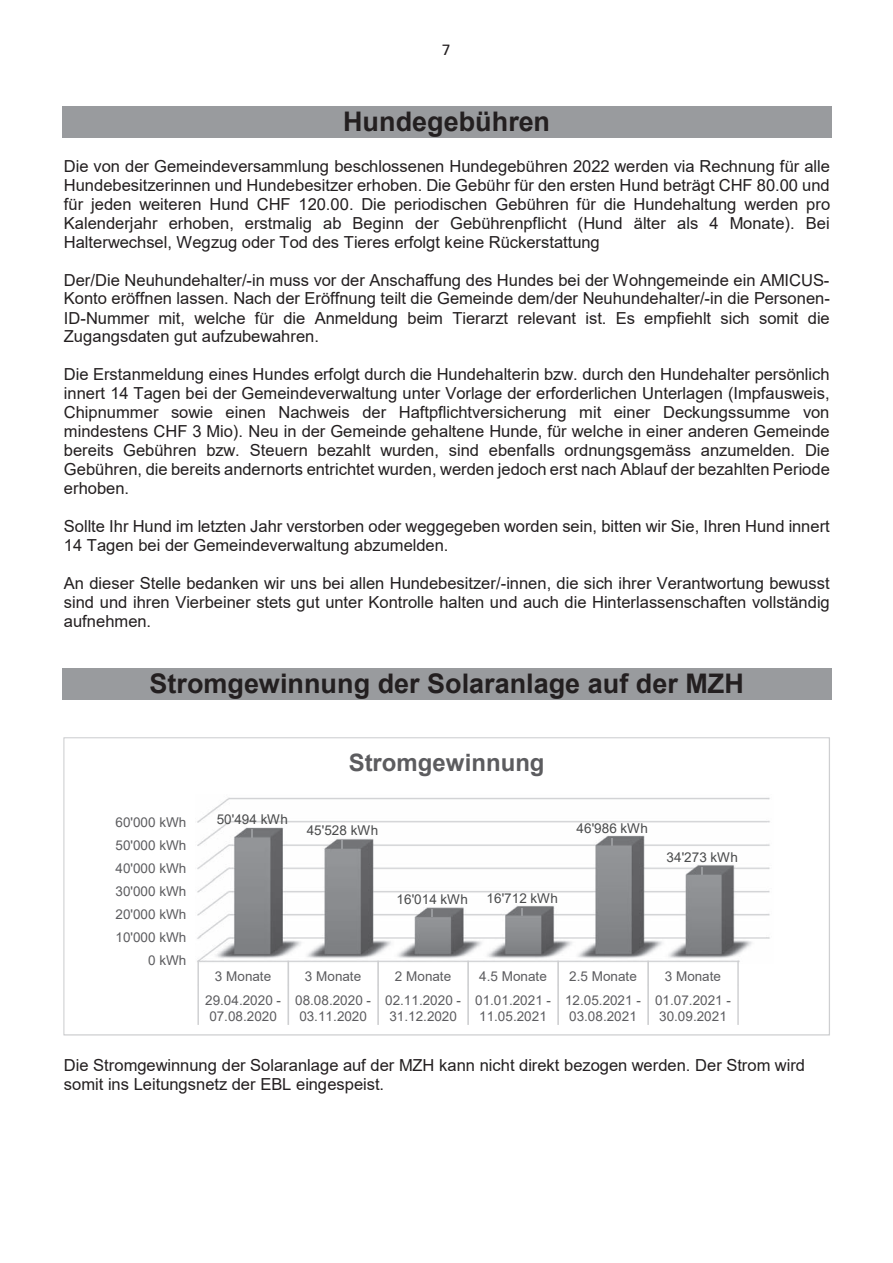
<style>
.page{position:relative;width:893px;height:1263px;background:#fff}
.page>*{position:absolute;margin:0;border:0;box-sizing:border-box;transform-origin:0 0}
.t1{font:700 27px "Arial";color:#231f20}
.t2{font:700 24px "Arial";color:#5c5c5f}
.t3{font:16.5px/18.9px "Arial";color:#231f20;text-align:justify}
.t4{font:15px "Univers";color:#231f20}
.t5{font:13.5px/15.5px "Arial";letter-spacing:.005em;color:#5c5c5f;text-align:center}
.t6{font:13.5px "Arial";letter-spacing:.005em;color:#494a4b}
</style>
<div class="page">
<div style="left:62px;top:106px;width:770px;height:31px;background:#999b9e"></div>
<div style="left:62px;top:669px;width:770px;height:31px;background:#999b9e"></div>
<svg style="left:63px;top:738px;width:767px;height:297px"></svg>
<p class="t4" style="left:442px;top:40px;width:10px">7</p>
<h1 class="t1" style="left:343px;top:103px;width:208px">Hundegebühren</h1>
<p class="t3" style="left:64px;top:156px;width:768px">Die von der Gemeindeversammlung beschlossenen Hundegebühren 2022 werden via Rechnung für alle Hundebesitzerinnen und Hundebesitzer erhoben. Die Gebühr für den ersten Hund beträgt CHF 80.00 und für jeden weiteren Hund CHF 120.00. Die periodischen Gebühren für die Hundehaltung werden pro Kalenderjahr erhoben, erstmalig ab Beginn der Gebührenpflicht (Hund älter als 4 Monate). Bei Halterwechsel, Wegzug oder Tod des Tieres erfolgt keine Rückerstattung</p>
<p class="t3" style="left:64px;top:270px;width:767px">Der/Die Neuhundehalter/-in muss vor der Anschaffung des Hundes bei der Wohngemeinde ein AMICUS-Konto eröffnen lassen. Nach der Eröffnung teilt die Gemeinde dem/der Neuhundehalter/-in die Personen-ID-Nummer mit, welche für die Anmeldung beim Tierarzt relevant ist. Es empfiehlt sich somit die Zugangsdaten gut aufzubewahren.</p>
<p class="t3" style="left:64px;top:365px;width:767px">Die Erstanmeldung eines Hundes erfolgt durch die Hundehalterin bzw. durch den Hundehalter persönlich innert 14 Tagen bei der Gemeindeverwaltung unter Vorlage der erforderlichen Unterlagen (Impfausweis, Chipnummer sowie einen Nachweis der Haftpflichtversicherung mit einer Deckungssumme von mindestens CHF 3 Mio). Neu in der Gemeinde gehaltene Hunde, für welche in einer anderen Gemeinde bereits Gebühren bzw. Steuern bezahlt wurden, sind ebenfalls ordnungsgemäss anzumelden. Die Gebühren, die bereits andernorts entrichtet wurden, werden jedoch erst nach Ablauf der bezahlten Periode erhoben.</p>
<p class="t3" style="left:64px;top:517px;width:767px">Sollte Ihr Hund im letzten Jahr verstorben oder weggegeben worden sein, bitten wir Sie, Ihren Hund innert<br>14 Tagen bei der Gemeindeverwaltung abzumelden.</p>
<p class="t3" style="left:64px;top:573px;width:767px">An dieser Stelle bedanken wir uns bei allen Hundebesitzer/-innen, die sich ihrer Verantwortung bewusst sind und ihren Vierbeiner stets gut unter Kontrolle halten und auch die Hinterlassenschaften vollständig aufnehmen.</p>
<h1 class="t1" style="left:150px;top:665px;width:596px">Stromgewinnung der Solaranlage auf der MZH</h1>
<p class="t5" style="left:116px;top:815px;width:72px">60'000 kWh</p>
<p class="t5" style="left:116px;top:838px;width:72px">50'000 kWh</p>
<p class="t5" style="left:116px;top:861px;width:72px">40'000 kWh</p>
<p class="t5" style="left:116px;top:884px;width:72px">30'000 kWh</p>
<p class="t5" style="left:116px;top:907px;width:72px">20'000 kWh</p>
<p class="t5" style="left:116px;top:930px;width:72px">10'000 kWh</p>
<p class="t5" style="left:148px;top:953px;width:40px">0 kWh</p>
<p class="t6" style="left:217px;top:810px;width:73px">50'494 kWh</p>
<h2 class="t2" style="left:349px;top:746px;width:197px">Stromgewinnung</h2>
<p class="t6" style="left:307px;top:821px;width:73px">45'528 kWh</p>
<p class="t6" style="left:577px;top:819px;width:73px">46'986 kWh</p>
<p class="t6" style="left:397px;top:890px;width:73px">16'014 kWh</p>
<p class="t6" style="left:487px;top:889px;width:73px">16'712 kWh</p>
<p class="t6" style="left:667px;top:848px;width:73px">34'273 kWh</p>
<p class="t5" style="left:215px;top:968px;width:58px">3 Monate</p>
<p class="t5" style="left:305px;top:968px;width:58px">3 Monate</p>
<p class="t5" style="left:395px;top:968px;width:58px">2 Monate</p>
<p class="t5" style="left:479px;top:968px;width:69px">4.5 Monate</p>
<p class="t5" style="left:569px;top:968px;width:69px">2.5 Monate</p>
<p class="t5" style="left:665px;top:968px;width:58px">3 Monate</p>
<p class="t5" style="left:205px;top:993px;width:77px">29.04.2020 -<br>07.08.2020</p>
<p class="t5" style="left:295px;top:993px;width:77px">08.08.2020 -<br>03.11.2020</p>
<p class="t5" style="left:385px;top:993px;width:77px">02.11.2020 -<br>31.12.2020</p>
<p class="t5" style="left:475px;top:993px;width:77px;text-align:left">01.01.2021 -<br>11.05.2021</p>
<p class="t5" style="left:565px;top:993px;width:77px">12.05.2021 -<br>03.08.2021</p>
<p class="t5" style="left:655px;top:993px;width:77px">01.07.2021 -<br>30.09.2021</p>
<p class="t3" style="left:64px;top:1056px;width:743px">Die Stromgewinnung der Solaranlage auf der MZH kann nicht direkt bezogen werden. Der Strom wird somit ins Leitungsnetz der EBL eingespeist.</p>
</div>
